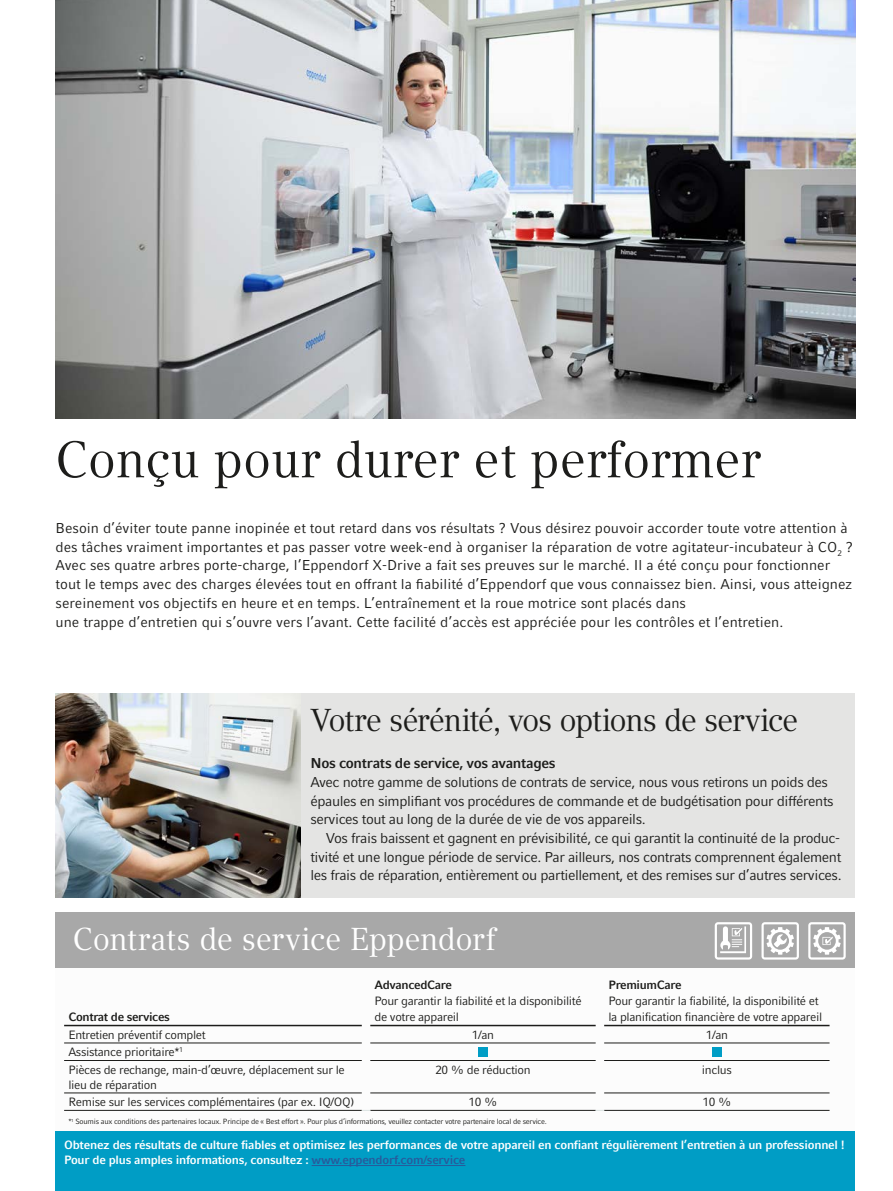
<style>
.page{position:relative;width:893px;height:1191px;background:#fff}
.page>*{position:absolute;margin:0;border:0;box-sizing:border-box;transform-origin:0 0}
._01_Headline_2_34pt{font:51px "Compatil Textfor Eppendorf";color:#1d1d1b}
._01_Headline_3_21pt{font:31.5px "Compatil Textfor Eppendorf";letter-spacing:-.045em;color:#1d1d1b}
._01_Headline_3_21pt-2{font:31.5px "Compatil Textfor Eppendorf";letter-spacing:-.015em;color:#fff}
._03_Body_Copy_no_pi_9_5pt{font:14.25px/18.8px "Compatil Factfor Eppendorf";color:#1d1d1b}
._03_Body_Copy_pi_9_5pt{font:14.25px/18.8px "Compatil Factfor Eppendorf";letter-spacing:-.03em;color:#1d1d1b;text-align:justify}
._03_Body_Copy_no_pi_9_5pt-2{font:14.25px/18.8px "Compatil Factfor Eppendorf";letter-spacing:-.03em;color:#1d1d1b}
._03_Subtitle_9_5pt{font:700 14.25px "Compatil Factfor Eppendorf";letter-spacing:-.025em;color:#1d1d1b}
._03_Table_Content_8pt{font:12px/15px "Compatil Factfor Eppendorf";letter-spacing:-.03em;color:#1d1d1b}
._03_Table_Header_8pt{font:700 12px/15px "Compatil Factfor Eppendorf";letter-spacing:-.02em;color:#fff}
._03_Table_Header_8pt-2{font:12px/16px "Compatil Factfor Eppendorf";letter-spacing:-.03em;color:#1d1d1b}
._03_Table_Header_8pt-3{font:700 12px "Compatil Factfor Eppendorf";letter-spacing:-.03em;color:#1d1d1b}
._03_Table_Content_8pt-2{font:7.5px "Compatil Factfor Eppendorf";letter-spacing:-.03em;color:#1d1d1b}
.s1{color:#275b9c}
</style>
<div class="page">
<img style="left:56px;top:0;width:799px;height:419px">
<img style="left:56px;top:693px;width:246px;height:204px">
<div style="left:56px;top:912px;width:799px;height:57px;background:#a8a8a8"></div>
<svg style="left:808px;top:922px;width:38px;height:37px"></svg>
<svg style="left:761px;top:922px;width:38px;height:37px"></svg>
<svg style="left:715px;top:922px;width:37px;height:37px"></svg>
<div style="left:302px;top:693px;width:553px;height:204px;background:#e4e4e3"></div>
<hr style="left:64px;top:1024px;width:298px;height:2px;background:#1d1d1b">
<hr style="left:64px;top:1042px;width:298px;height:1px;background:#1d1d1b">
<hr style="left:64px;top:1060px;width:298px;height:1px;background:#1d1d1b">
<hr style="left:64px;top:1092px;width:298px;height:1px;background:#1d1d1b">
<hr style="left:64px;top:1110px;width:298px;height:1px;background:#1d1d1b">
<hr style="left:370px;top:1110px;width:226px;height:1px;background:#1d1d1b">
<hr style="left:604px;top:1110px;width:225px;height:1px;background:#1d1d1b">
<hr style="left:370px;top:1024px;width:226px;height:2px;background:#1d1d1b">
<hr style="left:370px;top:1042px;width:226px;height:1px;background:#1d1d1b">
<hr style="left:370px;top:1060px;width:226px;height:1px;background:#1d1d1b">
<hr style="left:370px;top:1092px;width:226px;height:1px;background:#1d1d1b">
<hr style="left:604px;top:1024px;width:225px;height:2px;background:#1d1d1b">
<hr style="left:604px;top:1042px;width:225px;height:1px;background:#1d1d1b">
<hr style="left:604px;top:1060px;width:225px;height:1px;background:#1d1d1b">
<hr style="left:604px;top:1092px;width:225px;height:1px;background:#1d1d1b">
<div style="left:478px;top:1047px;width:9px;height:9px;background:#009dc5"></div>
<div style="left:712px;top:1047px;width:9px;height:9px;background:#009dc5"></div>
<div style="left:56px;top:1131px;width:799px;height:60px;background:#009dc5"></div>
<hr style="left:312px;top:1165px;width:153px;height:1px;background:#275b9c">
<p class="_01_Headline_2_34pt" style="left:55px;top:430px;width:707px">Conçu pour durer et performer</p>
<p class="_03_Body_Copy_no_pi_9_5pt" style="left:56px;top:518px;width:799px">Besoin d’éviter toute panne inopinée et tout retard dans vos résultats ? Vous désirez pouvoir accorder toute votre attention à des tâches vraiment importantes et pas passer votre week-end à organiser la réparation de votre agitateur-incubateur à CO<sub>2</sub> ?<br>Avec ses quatre arbres porte-charge, l’Eppendorf X-Drive a fait ses preuves sur le marché. Il a été conçu pour fonctionner tout le temps avec des charges élevées tout en offrant la fiabilité d’Eppendorf que vous connaissez bien. Ainsi, vous atteignez sereinement vos objectifs en heure et en temps. L’entraînement et la roue motrice sont placés dans</p>
<p class="_03_Body_Copy_no_pi_9_5pt" style="left:56px;top:612px;width:729px">une trappe d’entretien qui s’ouvre vers l’avant. Cette facilité d’accès est appréciée pour les contrôles et l’entretien.</p>
<p class="_01_Headline_3_21pt" style="left:310px;top:701px;width:490px">Votre sérénité, vos options de service</p>
<p class="_03_Subtitle_9_5pt" style="left:310px;top:755px;width:247px">Nos contrats de service, vos avantages</p>
<p class="_03_Body_Copy_no_pi_9_5pt-2" style="left:310px;top:772px;width:525px">Avec notre gamme de solutions de contrats de service, nous vous retirons un poids des épaules en simplifiant vos procédures de commande et de budgétisation pour différents services tout au long de la durée de vie de vos appareils.</p>
<p class="_03_Body_Copy_pi_9_5pt" style="left:310px;top:828px;width:533px;text-indent:15px">Vos frais baissent et gagnent en prévisibilité, ce qui garantit la continuité de la produc&shy;tivité et une longue période de service. Par ailleurs, nos contrats comprennent également les frais de réparation, entièrement ou partiellement, et des remises sur d’autres services.</p>
<p class="_01_Headline_3_21pt-2" style="left:73px;top:921px;width:424px">Contrats de service Eppendorf</p>
<p class="_03_Table_Header_8pt-3" style="left:68px;top:1010px;width:103px">Contrat de services</p>
<p class="_03_Table_Header_8pt-3" style="left:375px;top:978px;width:79px">AdvancedCare</p>
<p class="_03_Table_Header_8pt-2" style="left:375px;top:993px;width:209px">Pour garantir la fiabilité et la disponibilité de votre appareil</p>
<p class="_03_Table_Header_8pt-3" style="left:608px;top:978px;width:75px">PremiumCare</p>
<p class="_03_Table_Header_8pt-2" style="left:608px;top:993px;width:215px">Pour garantir la fiabilité, la disponibilité et la planification financière de votre appareil</p>
<p class="_03_Table_Content_8pt" style="left:68px;top:1027px;width:139px">Entretien préventif complet</p>
<p class="_03_Table_Content_8pt" style="left:472px;top:1027px;width:24px">1/an</p>
<p class="_03_Table_Content_8pt" style="left:706px;top:1027px;width:24px">1/an</p>
<p class="_03_Table_Content_8pt" style="left:68px;top:1044px;width:116px">Assistance prioritaire*<sup>1</sup></p>
<p class="_03_Table_Content_8pt" style="left:68px;top:1062px;width:278px">Pièces de rechange, main-d’œuvre, déplacement sur le lieu de réparation</p>
<p class="_03_Table_Content_8pt" style="left:435px;top:1062px;width:97px">20 % de réduction</p>
<p class="_03_Table_Content_8pt" style="left:702px;top:1062px;width:31px">inclus</p>
<p class="_03_Table_Content_8pt" style="left:68px;top:1094px;width:288px">Remise sur les services complémentaires (par ex. IQ/OQ)</p>
<p class="_03_Table_Content_8pt" style="left:468px;top:1094px;width:30px">10 %</p>
<p class="_03_Table_Content_8pt" style="left:702px;top:1094px;width:30px">10 %</p>
<p class="_03_Table_Content_8pt-2" style="left:68px;top:1117px;width:480px">*<sup>1</sup> Soumis aux conditions des partenaires locaux. Principe de « Best effort ». Pour plus d’informations, veuillez contacter votre partenaire local de service.</p>
<p class="_03_Table_Header_8pt" style="left:64px;top:1137px;width:782px">Obtenez des résultats de culture fiables et optimisez les performances de votre appareil en confiant régulièrement l’entretien à un professionnel !<br>Pour de plus amples informations, consultez : <span class="s1">www.eppendorf.com/service</span></p>
</div>
